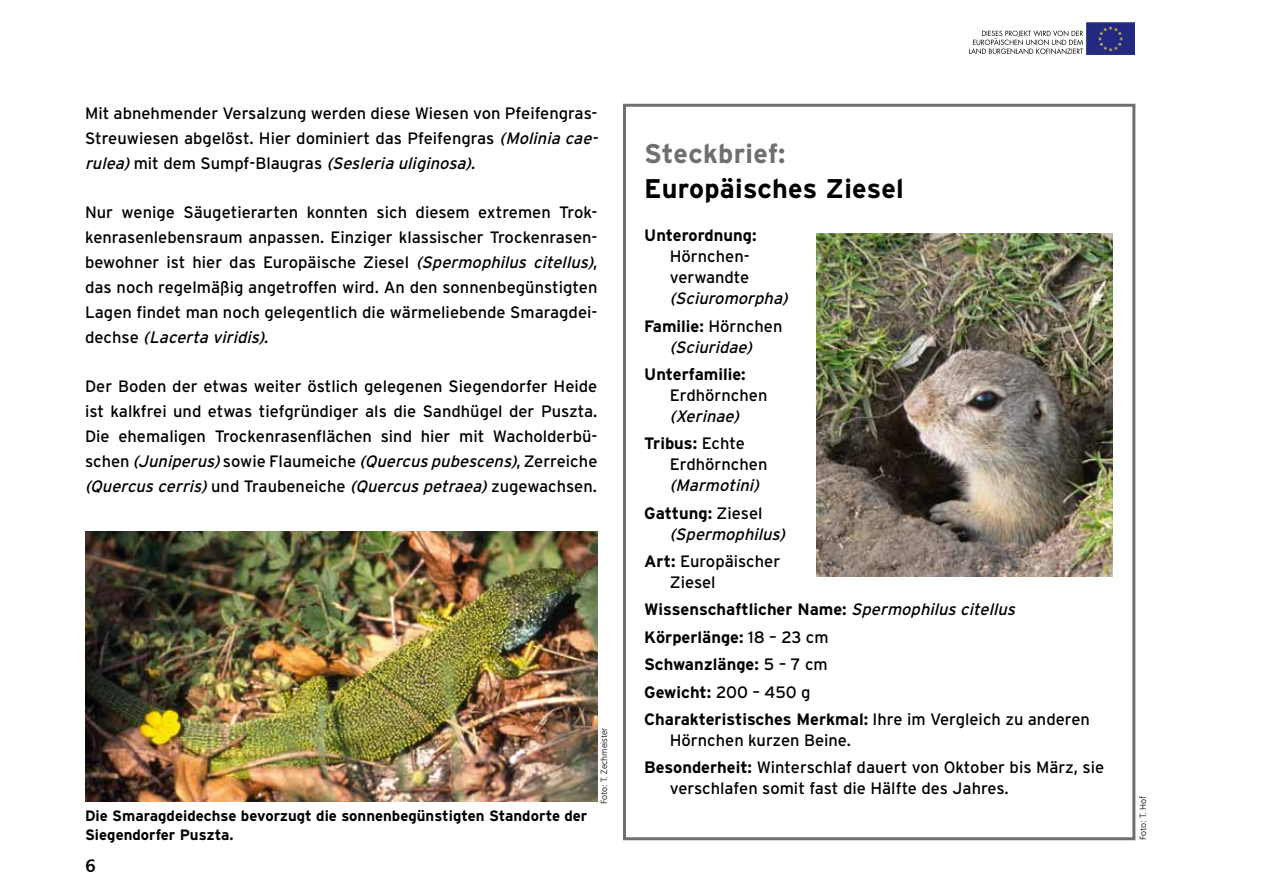
<style>
.page{position:relative;width:1263px;height:893px;background:#fff}
.page>*{position:absolute;margin:0;border:0;box-sizing:border-box;transform-origin:0 0}
.t1{font:700 27px "Interstate";letter-spacing:.01em;color:#000}
.t2{font:700 27px "Interstate";letter-spacing:.01em;color:#6e6f70}
.t3{font:18px "Humanist 777 BT Bold B";color:#000}
.t4{font:16.5px/24.9px "Interstate";color:#000}
.t5{font:700 16.5px/27.3px "Interstate";color:#000}
.t6{font:italic 16.5px/27.5px "Interstate";color:#000}
.t7{font:700 15px/19.5px "Interstate";color:#000}
.t8{font:9px "Humanist 777 BT Light B";color:#000}
.s1{font-style:italic}
.s2{font-weight:700;font-style:normal}
.s3{font-style:normal}
.s4{font-weight:400}
.s5{font-weight:400;font-style:italic}
.s6{font-weight:700}
</style>
<div class="page">
<img style="left:1086px;top:22px;width:48px;height:32px">
<svg style="left:969px;top:30px;width:114px;height:24px"></svg>
<div style="left:623px;top:104px;width:512px;height:736px;border:3px solid #6e6f70"></div>
<img style="left:816px;top:233px;width:297px;height:343px">
<img style="left:85px;top:531px;width:512px;height:270px">
<p class="t4" style="left:85px;top:100px;width:518px">Mit abnehmender Versalzung werden diese Wiesen von Pfeifengras-<br>Streuwiesen abgelöst. Hier dominiert das Pfeifengras <span class="s1">(Molinia cae&shy;rulea)</span>m i t d e m S u m p f - B l a u g r a s <span class="s1">(Sesleria uliginosa)</span>.</p>
<p class="t4" style="left:85px;top:200px;width:514px;text-align:justify">Nur wenige Säugetierarten konnten sich diesem extremen Troc&shy;kenrasenlebensraum anpassen. Einziger klassischer Trockenrasen&shy;bewohner ist hier das Europäische Ziesel <span class="s1">(Spermophilus citellus)</span>, das noch regelmäßig angetroffen wird. An den sonnenbegünstigten Lagen findet man noch gelegentlich die wärmeliebende Smaragdei&shy;d e c h s e <span class="s1">(Lacerta viridis)</span>.</p>
<p class="t4" style="left:85px;top:374px;width:514px;text-align:justify">Der Boden der etwas weiter östlich gelegenen Siegendorfer Heide ist kalkfrei und etwas tiefgründiger als die Sandhügel der Puszta.<br>Die ehemaligen Trockenrasenflächen sind hier mit Wacholderbü&shy;s c h e n <span class="s1">(Juniperus)</span>s o w i e F l a u m e i c h e <span class="s1">(Quercus pubescens)</span>, Z e r re i c h e <span class="s1">(Quercus cerris)</span>u n d Tr a u b e n e i c h e <span class="s1">(Quercus petraea)</span>z u g e w a c h s e n .</p>
<p class="t7" style="left:85px;top:806px;width:504px">Die Smaragdeidechse bevorzugt die sonnenbegünstigten Standorte der<br>Siegendorfer Puszta.</p>
<p class="t3" style="left:85px;top:854px;width:12px">6</p>
<p class="t8" style="left:599px;top:804px;width:78px;rotate:-90deg">Foto: T. Zechmeister</p>
<h1 class="t2" style="left:644px;top:139px;width:143px">Steckbrief:</h1>
<h1 class="t1" style="left:644px;top:173px;width:261px">Europäisches Ziesel</h1>
<p class="t5" style="left:644px;top:222px;width:114px">Unterordnung:</p>
<p class="t4" style="left:670px;top:246px;width:81px;line-height:21px">Hörnchen&shy;verwandte</p>
<p class="t6" style="left:644px;top:284px;width:149px;text-indent:26px">(Sciuromorpha)<br><span class="s2">Familie:</span> <span class="s3">Hörnchen</span></p>
<p class="t6" style="left:670px;top:333px;width:88px">(Sciuridae)</p>
<p class="t5" style="left:644px;top:360px;width:103px">Unterfamilie:</p>
<p class="t4" style="left:670px;top:382px;width:99px">Erdhörnchen</p>
<p class="t6" style="left:644px;top:402px;width:102px;text-align:right">(Xerinae)<br><span class="s2">Tribus:</span> <span class="s3">Echte</span></p>
<p class="t4" style="left:670px;top:452px;width:99px">Erdhörnchen</p>
<p class="t6" style="left:644px;top:472px;width:121px;text-align:right">(Marmotini)<br><span class="s2">Gattung:</span> <span class="s3">Ziesel</span></p>
<p class="t6" style="left:644px;top:520px;width:147px;text-indent:26px">(Spermophilus)<br><span class="s2">Art:</span> <span class="s3">Europäischer</span></p>
<p class="t5" style="left:644px;top:568px;width:447px;text-indent:26px"><span class="s4">Ziesel<br></span>Wissenschaftlicher Name: <span class="s5">Spermophilus citellus<br></span>Körperlänge: <span class="s4">18 – 23 cm<br></span>Schwanzlänge: <span class="s4">5 – 7 cm<br></span>Gewicht: <span class="s4">200 – 450 g<br></span>Charakteristisches Merkmal: <span class="s4">Ihre im Vergleich zu anderen</span></p>
<p class="t4" style="left:644px;top:726px;width:461px;line-height:27.3px;text-indent:26px">Hörnchen kurzen Beine.<br><span class="s6">Besonderheit:</span> Winterschlaf dauert von Oktober bis März, sie</p>
<p class="t4" style="left:670px;top:776px;width:340px">verschlafen somit fast die Hälfte des Jahres.</p>
<p class="t8" style="left:1137px;top:840px;width:46px;rotate:-90deg">Foto: T. Hof</p>
</div>
